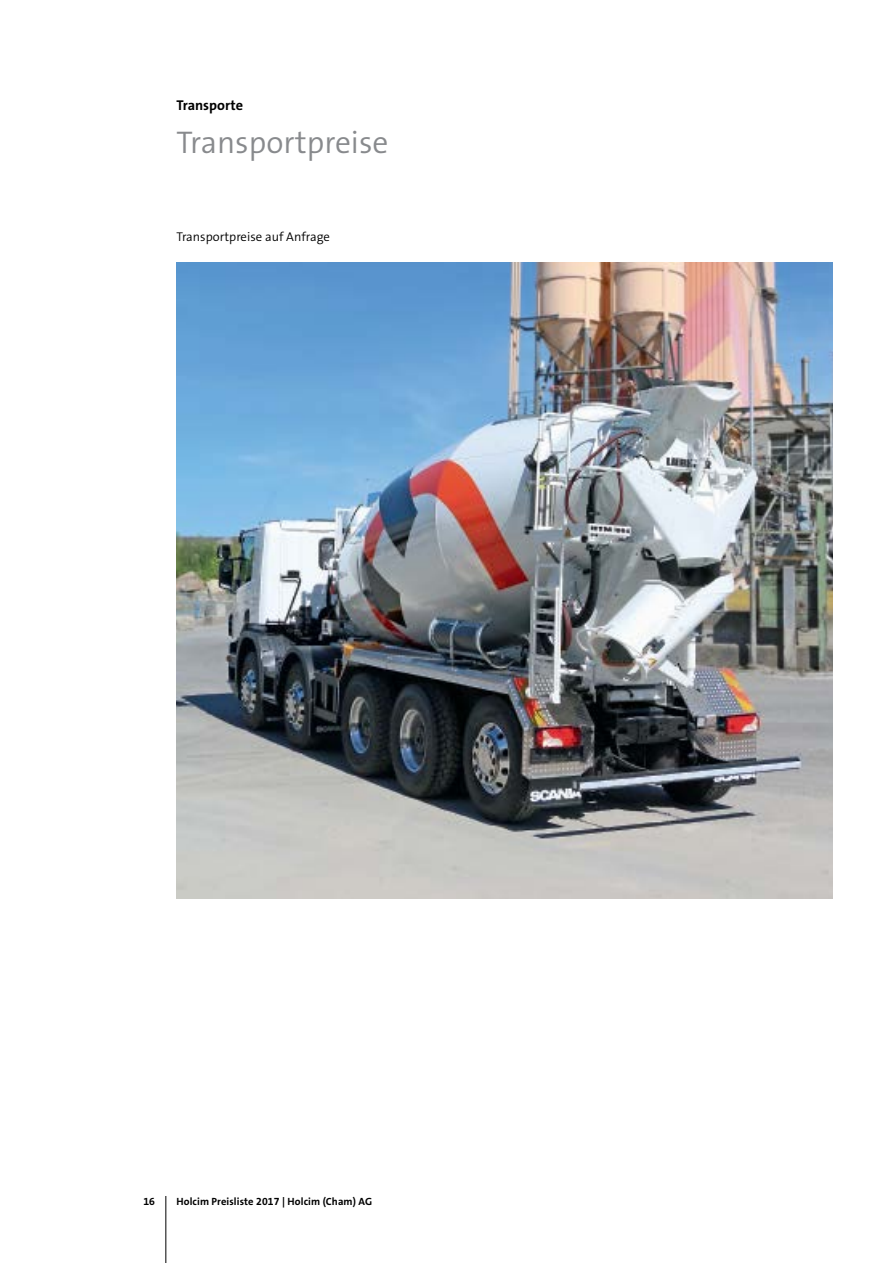
<style>
.page{position:relative;width:893px;height:1263px;background:#fff}
.page>*{position:absolute;margin:0;border:0;box-sizing:border-box;transform-origin:0 0}
.t1{font:31.5px "The Sans LP4 Se Lig";color:#888a8d}
.t2{font:14.25px "The Sans LP7 Bld";color:#000}
.t3{font:12.75px "The Sans LP4 Se Lig";color:#000}
.t4{font:10.5px "The Sans LP7 Bld";letter-spacing:.01em;color:#000}
</style>
<div class="page">
<img style="left:176px;top:263px;width:656px;height:635px">
<hr style="left:165px;top:1196px;width:1px;height:67px;background:#000">
<h2 class="t2" style="left:176px;top:96px;width:68px">Transporte</h2>
<h1 class="t1" style="left:176px;top:122px;width:213px">Transportpreise</h1>
<p class="t3" style="left:176px;top:228px;width:155px">Transportpreise auf Anfrage</p>
<p class="t4" style="left:143px;top:1194px;width:13px">16</p>
<p class="t4" style="left:176px;top:1194px;width:197px">Holcim Preisliste 2017 | Holcim (Cham) AG</p>
</div>
